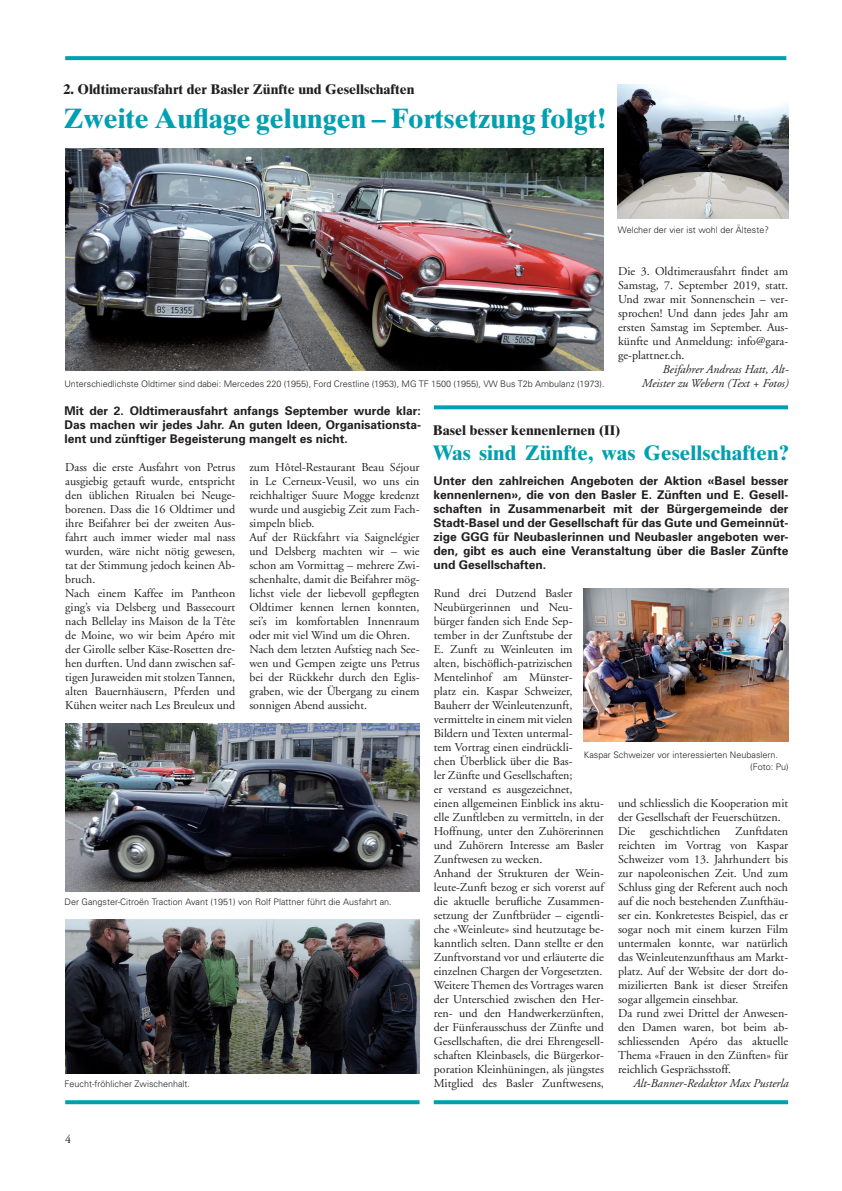
<style>
.page{position:relative;width:842px;height:1191px;background:#fff}
.page>*{position:absolute;margin:0;border:0;box-sizing:border-box;transform-origin:0 0}
.t1{font:700 28px "Times Ten";color:#00a0b0}
.t2{font:700 21px "Times Ten";letter-spacing:.005em;color:#00a0b0}
.t3{font:700 14px "Times Ten";color:#231f20}
.t4{font:12px/14px "Adobe Garamond";color:#231f20}
.t5{font:700 12px/14px "Univers";color:#231f20;text-align:justify}
.t6{font:italic 12px/14px "Adobe Garamond";color:#231f20;text-align:right}
.t7{font:300 9px/12px "Univers";color:#231f20}
</style>
<div class="page">
<svg style="left:65px;top:56px;width:721px;height:4px;background:#09a3b2"></svg>
<svg style="left:65px;top:1100px;width:355px;height:4px"></svg>
<svg style="left:434px;top:405px;width:354px;height:4px"></svg>
<svg style="left:434px;top:1100px;width:354px;height:4px"></svg>
<img style="left:65px;top:149px;width:539px;height:222px">
<img style="left:618px;top:84px;width:170px;height:135px">
<img style="left:584px;top:588px;width:204px;height:154px">
<img style="left:65px;top:723px;width:354px;height:168px">
<img style="left:65px;top:919px;width:354px;height:154px">
<p class="t3" style="left:63px;top:81px;width:353px">2. Oldtimerausfahrt der Basler Zünfte und Gesellschaften</p>
<h1 class="t1" style="left:63px;top:101px;width:544px">Zweite Auflage gelungen – Fortsetzung folgt!</h1>
<p class="t7" style="left:64px;top:377px;width:542px">Unterschiedlichste Oldtimer sind dabei: Mercedes 220 (1955), Ford Crestline (1953), MG TF 1500 (1955), VW Bus T2b Ambulanz (1973).</p>
<p class="t7" style="left:618px;top:223px;width:152px">Welcher der vier ist wohl der Älteste?</p>
<p class="t4" style="left:618px;top:265px;width:172px;text-align:justify">Die 3. Oldtimerausfahrt findet am Samstag, 7. September 2019, statt.<br>Und zwar mit Sonnenschein – ver&shy;sprochen! Und dann jedes Jahr am ersten Samstag im September. Aus&shy;künfte und Anmeldung: info@gara&shy;ge-plattner.ch.</p>
<p class="t6" style="left:641px;top:363px;width:149px">Beifahrer Andreas Hatt, Alt-<br>Meister zu Webern (Text + Fotos)</p>
<p class="t5" style="left:64px;top:403px;width:358px">Mit der 2. Oldtimerausfahrt anfangs September wurde klar:<br>Das machen wir jedes Jahr. An guten Ideen, Organisationsta&shy;lent und zünftiger Begeisterung mangelt es nicht.</p>
<p class="t4" style="left:65px;top:461px;width:172px">Dass die erste Ausfahrt von Petrus ausgiebig getauft wurde, entspricht den üblichen Ritualen bei Neuge&shy;borenen. Dass die 16 Oldtimer und ihre Beifahrer bei der zweiten Aus&shy;fahrt auch immer wieder mal nass wurden, wäre nicht nötig gewesen, tat der Stimmung jedoch keinen Ab&shy;bruch.<br>Nach einem Kaffee im Pantheon ging’s via Delsberg und Bassecourt nach Bellelay ins Maison de la Tête de Moine, wo wir beim Apéro mit der Girolle selber Käse-Rosetten dre&shy;hen durften. Und dann zwischen saf&shy;tigen Juraweiden mit stolzen Tannen, alten Bauernhäusern, Pferden und<br>Kühen weiter nach Les Breuleux und</p>
<p class="t4" style="left:249px;top:461px;width:172px">zum Hôtel-Restaurant Beau Séjour in Le Cerneux-Veusil, wo uns ein reichhaltiger Suure Mogge kredenzt wurde und ausgiebig Zeit zum Fach&shy;simpeln blieb.<br>Auf der Rückfahrt via Saignelégier und Delsberg machten wir – wie schon am Vormittag – mehrere Zwi&shy;schenhalte, damit die Beifahrer mög&shy;lichst viele der liebevoll gepflegten<br>Oldtimer kennen lernen konnten, sei’s im komfortablen Innenraum oder mit viel Wind um die Ohren.<br>Nach dem letzten Aufstieg nach See&shy;wen und Gempen zeigte uns Petrus bei der Rückkehr durch den Eglis&shy;graben, wie der Übergang zu einem sonnigen Abend aussieht.</p>
<p class="t7" style="left:65px;top:896px;width:329px">Der Gangster-Citroën Traction Avant (1951) von Rolf Plattner führt die Ausfahrt an.</p>
<p class="t7" style="left:65px;top:1078px;width:127px">Feucht-fröhlicher Zwischenhalt.</p>
<p class="t3" style="left:433px;top:421px;width:189px">Basel besser kennenlernen (II)</p>
<h2 class="t2" style="left:433px;top:440px;width:358px">Was sind Zünfte, was Gesellschaften?</h2>
<p class="t5" style="left:433px;top:474px;width:357px">Unter den zahlreichen Angeboten der Aktion «Basel besser kennenlernen», die von den Basler E. Zünften und E. Gesell&shy;schaften in Zusammenarbeit mit der Bürgergemeinde der Stadt-Basel und der Gesellschaft für das Gute und Gemeinnüt&shy;zige GGG für Neubaslerinnen und Neubasler angeboten wer&shy;den, gibt es auch eine Veranstaltung über die Basler Zünfte und Gesellschaften.</p>
<p class="t4" style="left:434px;top:586px;width:172px">Rund drei Dutzend Basler<br>Neubürgerinnen und Neu&shy;bürger fanden sich Ende Sep&shy;tember in der Zunftstube der<br>E. Zunft zu Weinleuten im<br>alten, bischöflich-patrizischen<br>Mentelinhof am Münster-<br>platz ein. Kaspar Schweizer,<br>Bauherr der Weinleutenzunft, vermittelte in einem mit vielen<br>Bildern und Texten untermal-<br>tem Vortrag einen eindrückli-<br>chen Überblick über die Bas-<br>ler Zünfte und Gesellschaften;<br>er verstand es ausgezeichnet,<br>einen allgemeinen Einblick ins aktu&shy;elle Zunftleben zu vermitteln, in der<br>Hoffnung, unter den Zuhörerinnen und Zuhörern Interesse am Basler<br>Zunftwesen zu wecken.<br>Anhand der Strukturen der Wein&shy;leute-Zunft bezog er sich vorerst auf die aktuelle berufliche Zusammen&shy;setzung der Zunftbrüder – eigentli&shy;che «Weinleute» sind heutzutage be&shy;kanntlich selten. Dann stellte er den<br>Zunftvorstand vor und erläuterte die einzelnen Chargen der Vorgesetzten.<br>Weitere Themen des Vortrages waren der Unterschied zwischen den Her&shy;ren- und den Handwerkerzünften, der Fünferausschuss der Zünfte und<br>Gesellschaften, die drei Ehrengesell&shy;schaften Kleinbasels, die Bürgerkor&shy;poration Kleinhüningen, als jüngstes<br>Mitglied des Basler Zunftwesens,</p>
<p class="t7" style="left:750px;top:748px;width:40px;text-indent:-166px">Kaspar Schweizer vor interessierten Neubaslern. (Foto: Pu)</p>
<p class="t4" style="left:618px;top:797px;width:172px">und schliesslich die Kooperation mit der Gesellschaft der Feuerschützen.<br>Die geschichtlichen Zunftdaten reichten im Vortrag von Kaspar Schweizer vom 13. Jahrhundert bis zur napoleonischen Zeit. Und zum Schluss ging der Referent auch noch auf die noch bestehenden Zunfthäu&shy;ser ein. Konkretestes Beispiel, das er sogar noch mit einem kurzen Film untermalen konnte, war natürlich das Weinleutenzunfthaus am Markt&shy;platz. Auf der Website der dort do&shy;mizilierten Bank ist dieser Streifen sogar allgemein einsehbar.<br>Da rund zwei Drittel der Anwesen&shy;den Damen waren, bot beim ab&shy;schliessenden Apéro das aktuelle Thema «Frauen in den Zünften» für reichlich Gesprächsstoff.</p>
<p class="t6" style="left:633px;top:1077px;width:157px">Alt-Banner-Redaktor Max Pusterla</p>
<p class="t4" style="left:65px;top:1132px;width:7px">4</p>
</div>
